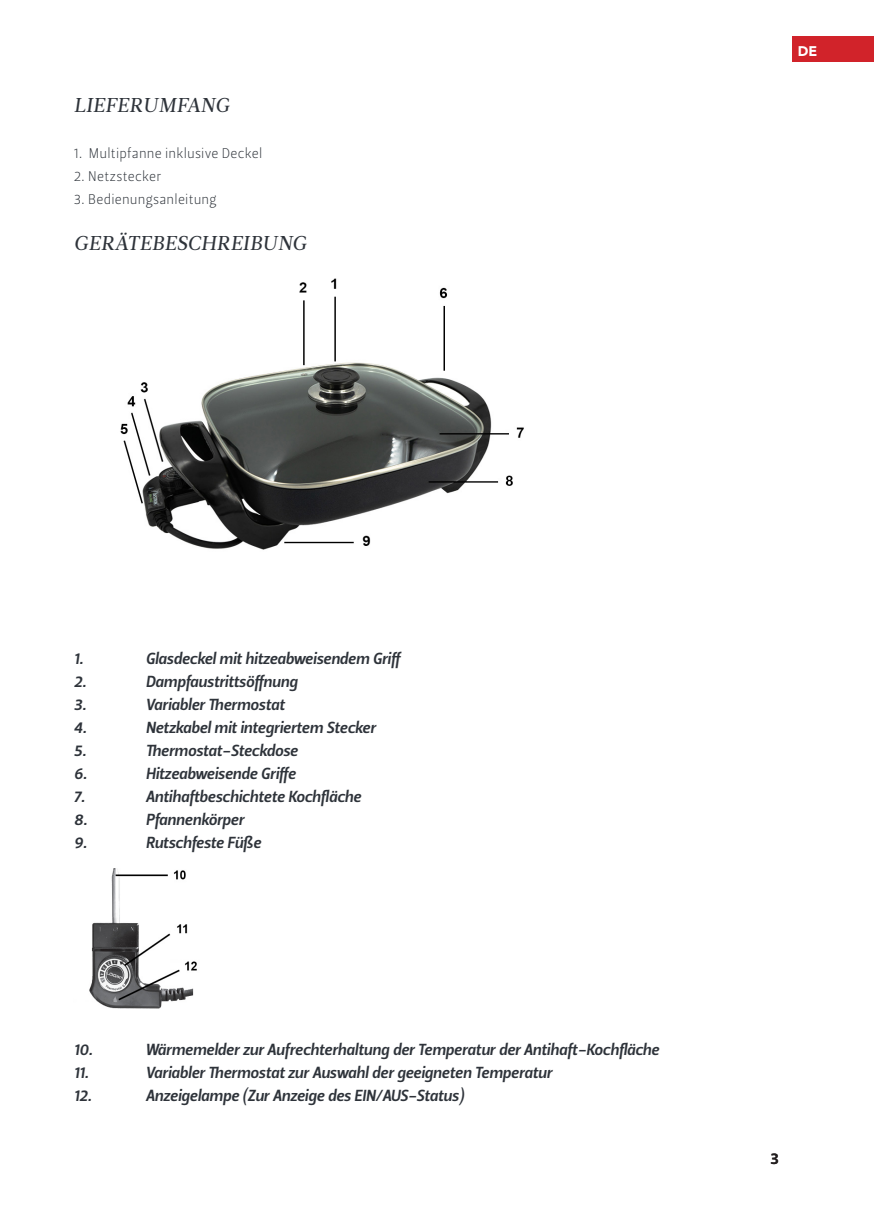
<style>
.page{position:relative;width:874px;height:1225px;background:#fff}
.page>*{position:absolute;margin:0;border:0;box-sizing:border-box;transform-origin:0 0}
.t1{font:20px "Leitura News Italic 2";letter-spacing:.015em;color:#2e333a}
.t2{font:16px "Leitura Sans Italic 3";letter-spacing:-.01em;color:#2e333a}
.t3{font:16px "Leitura Sans Grot 3";color:#231f20}
.t4{font:14px "Leitura Sans Grot 1";letter-spacing:.015em;color:#2e333a}
.t5{font:900 14px "Avenir";color:#fff}
</style>
<div class="page">
<div style="left:791px;top:36px;width:82px;height:26px;background:#d1232a"></div>
<img style="left:120px;top:278px;width:404px;height:272px">
<img style="left:89px;top:868px;width:108px;height:141px">
<p class="t1" style="left:74px;top:93px;width:157px">LIEFERUMFANG</p>
<p class="t4" style="left:74px;top:145px;width:190px">1. Multipfanne inklusive Deckel</p>
<p class="t4" style="left:74px;top:168px;width:89px">2. Netzstecker</p>
<p class="t4" style="left:74px;top:191px;width:144px">3. Bedienungsanleitung</p>
<p class="t1" style="left:74px;top:231px;width:234px">GERÄTEBESCHREIBUNG</p>
<p class="t5" style="left:797px;top:39px;width:21px">DE</p>
<p class="t5" style="left:797px;top:39px;width:22px">EN</p>
<p class="t2" style="left:74px;top:649px;width:11px">1.</p>
<p class="t2" style="left:146px;top:649px;width:257px">Glasdeckel mit hitzeabweisendem Griff</p>
<p class="t2" style="left:74px;top:672px;width:14px">2.</p>
<p class="t2" style="left:146px;top:672px;width:153px">Dampfaustrittsöffnung</p>
<p class="t2" style="left:74px;top:695px;width:14px">3.</p>
<p class="t2" style="left:146px;top:695px;width:140px">Variabler Thermostat</p>
<p class="t2" style="left:74px;top:718px;width:14px">4.</p>
<p class="t2" style="left:146px;top:718px;width:231px">Netzkabel mit integriertem Stecker</p>
<p class="t2" style="left:74px;top:741px;width:14px">5.</p>
<p class="t2" style="left:146px;top:741px;width:153px">Thermostat-Steckdose</p>
<p class="t2" style="left:74px;top:764px;width:15px">6.</p>
<p class="t2" style="left:146px;top:764px;width:151px">Hitzeabweisende Griffe</p>
<p class="t2" style="left:74px;top:787px;width:13px">7.</p>
<p class="t2" style="left:146px;top:787px;width:217px">Antihaftbeschichtete Kochfläche</p>
<p class="t2" style="left:74px;top:810px;width:15px">8.</p>
<p class="t2" style="left:146px;top:810px;width:100px">Pfannenkörper</p>
<p class="t2" style="left:74px;top:833px;width:15px">9.</p>
<p class="t2" style="left:146px;top:833px;width:117px">Rutschfeste Füße</p>
<p class="t2" style="left:74px;top:1040px;width:21px">10.</p>
<p class="t2" style="left:146px;top:1040px;width:514px">Wärmemelder zur Aufrechterhaltung der Temperatur der Antihaft-Kochfläche</p>
<p class="t2" style="left:74px;top:1063px;width:17px">11.</p>
<p class="t2" style="left:146px;top:1063px;width:407px">Variabler Thermostat zur Auswahl der geeigneten Temperatur</p>
<p class="t2" style="left:74px;top:1086px;width:19px">12.</p>
<p class="t2" style="left:146px;top:1086px;width:319px">Anzeigelampe (Zur Anzeige des EIN/AUS-Status)</p>
<p class="t3" style="left:770px;top:1148px;width:10px">3</p>
</div>
